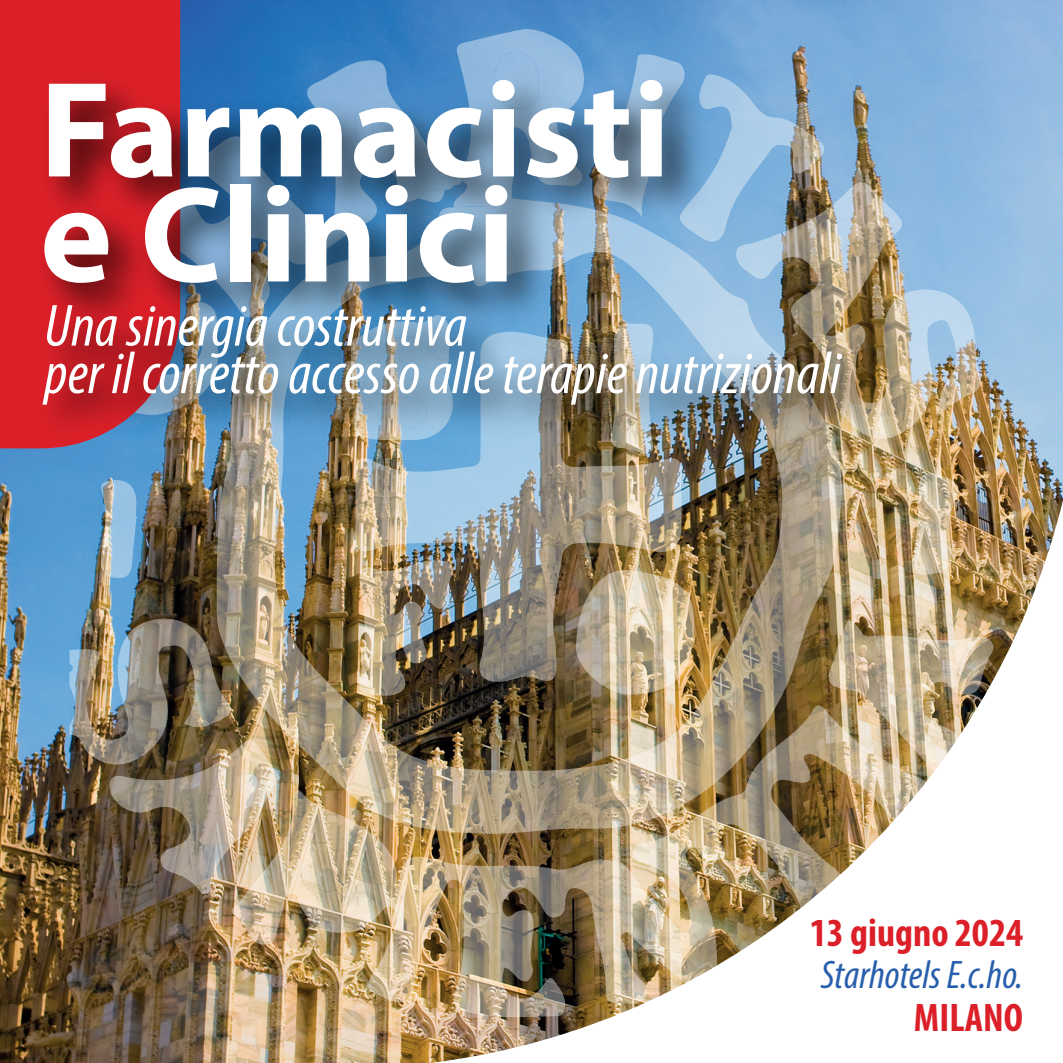
<style>
.page{position:relative;width:1063px;height:1063px;background:#fff}
.page>*{position:absolute;margin:0;border:0;box-sizing:border-box;transform-origin:0 0}
.t1{font:700 137.5px/105px "Myriad Pro";color:#fff}
.t2{font:italic condensed 60px/47.5px "Myriad Pro";color:#fff}
.t3{font:700 condensed 40px "Myriad Pro";color:#dc2029}
.t4{font:italic condensed 40px "Myriad Pro";color:#285fac}
</style>
<div class="page">
<img style="left:0;top:0;width:1063px;height:1063px">
<img style="left:226px;top:789px;width:710px;height:228px">
<svg style="left:738px;top:179px;width:244px;height:96px;fill:#8eb9e0"></svg>
<svg style="left:311px;top:838px;width:45px;height:54px"></svg>
<img style="left:452px;top:29px;width:408px;height:226px">
<img style="left:69px;top:789px;width:211px;height:109px">
<div style="left:0;top:0;width:180px;height:448px;background:#dc2029"></div>
<img style="left:20px;top:41px;width:718px;height:496px">
<img style="left:22px;top:275px;width:1041px;height:514px">
<h1 class="t1" style="left:40px;top:73px;width:632px">Farmacisti e Clinici</h1>
<p class="t2" style="left:44px;top:301px;width:798px">Una sinergia costruttiva<br>per il corretto accesso alle terapie nutrizionali</p>
<p class="t3" style="left:810px;top:907px;width:215px">13 giugno 2024</p>
<p class="t4" style="left:821px;top:951px;width:204px">Starhotels E.c.ho.</p>
<p class="t3" style="left:914px;top:992px;width:111px">MILANO</p>
</div>
